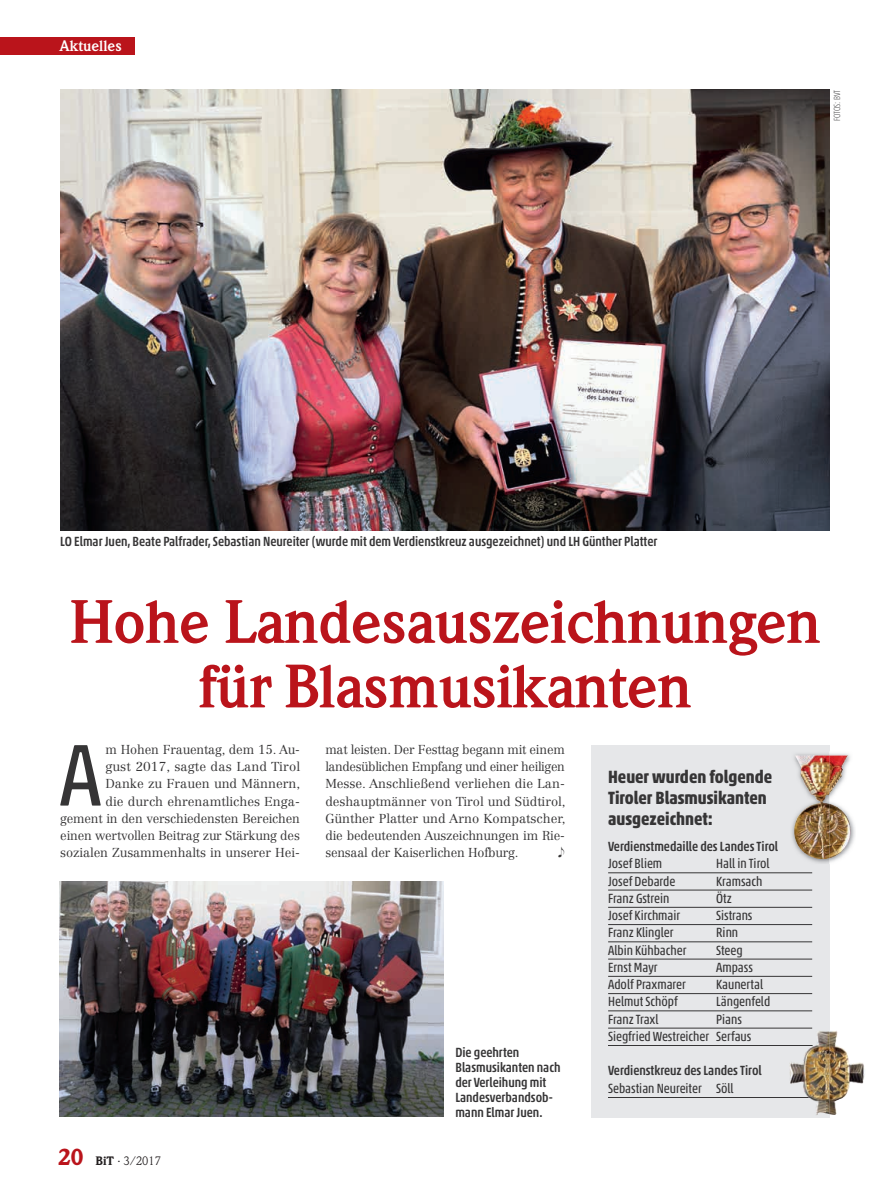
<style>
.page{position:relative;width:893px;height:1191px;background:#fff}
.page>*{position:absolute;margin:0;border:0;box-sizing:border-box;transform-origin:0 0}
.t1{font:condensed 88.8px "Akko Pro";color:#363536}
.t2{font:700 60px/64.5px "Weidemann Std";letter-spacing:-.01em;color:#ba141b;text-align:center}
.t3{font:700 condensed 18px/21px "Akko Pro";color:#363536}
.t4{font:700 15px "Weidemann Std";color:#fff}
.t5{font:500 condensed 13.5px/15px "Akko Pro";color:#363536}
.t6{font:condensed 13.5px/17.2px "Akko Pro";color:#363536}
.t7{font:300 12.75px/17.2px "Centennial LT Std";letter-spacing:-.01em;color:#363536;text-align:right}
.t8{font:12px "Weidemann Std";color:#231f20}
.t9{font:100 condensed 9px "Akko Pro";letter-spacing:-.005em;color:#363536}
.s1{font-weight:900;font-size:22.5px;color:#ba141b}
.s2{font-weight:900}
</style>
<div class="page">
<div style="left:0;top:37px;width:135px;height:17px;background:#ba141b"></div>
<img style="left:60px;top:89px;width:770px;height:441px">
<div style="left:591px;top:745px;width:238px;height:372px;background:#e6e7e9"></div>
<hr style="left:608px;top:872px;width:204px;height:1px;background:#363536">
<hr style="left:608px;top:889px;width:204px;height:1px;background:#363536">
<hr style="left:608px;top:907px;width:204px;height:1px;background:#363536">
<hr style="left:608px;top:924px;width:204px;height:1px;background:#363536">
<hr style="left:608px;top:941px;width:204px;height:1px;background:#363536">
<hr style="left:608px;top:958px;width:204px;height:1px;background:#363536">
<hr style="left:608px;top:976px;width:204px;height:1px;background:#363536">
<hr style="left:608px;top:993px;width:204px;height:1px;background:#363536">
<hr style="left:608px;top:1010px;width:204px;height:1px;background:#363536">
<hr style="left:608px;top:1027px;width:204px;height:1px;background:#363536">
<hr style="left:608px;top:1045px;width:204px;height:1px;background:#363536">
<hr style="left:608px;top:1097px;width:204px;height:1px;background:#363536">
<img style="left:60px;top:881px;width:383px;height:235px">
<img style="left:791px;top:751px;width:64px;height:113px">
<img style="left:829px;top:755px;width:22px;height:103px">
<img style="left:794px;top:755px;width:26px;height:87px">
<img style="left:789px;top:1030px;width:76px;height:85px">
<p class="t4" style="left:60px;top:37px;width:64px">Aktuelles</p>
<p class="t9" style="left:832px;top:121px;width:33px;rotate:-90deg">FOTOS: BVT</p>
<p class="t5" style="left:60px;top:534px;width:598px">LO Elmar Juen, Beate Palfrader, Sebastian Neureiter (wurde mit dem Verdienstkreuz ausgezeichnet) und LH Günther Platter</p>
<h2 class="t2" style="left:69px;top:590px;width:753px">Hohe Landesauszeichnungen für Blasmusikanten</h2>
<p class="t7" style="left:60px;top:740px;width:241px">m Hohen Frauentag, dem 15. Au-<br>gust 2017, sagte das Land Tirol<br>Danke zu Frauen und Männern,<br>die durch ehrenamtliches Enga-<br>gement in den verschiedensten Bereichen einen wertvollen Beitrag zur Stärkung des sozialen Zusammenhalts in unserer Hei-</p>
<p class="t7" style="left:325px;top:740px;width:242px;text-align:justify">mat leisten. Der Festtag begann mit einem landesüblichen Empfang und einer heiligen Messe. Anschließend verliehen die Lan&shy;deshauptmänner von Tirol und Südtirol, Günther Platter und Arno Kompatscher, die bedeutenden Auszeichnungen im Rie&shy;sensaal der Kaiserlichen Hofburg.</p>
<h1 class="t1" style="left:60px;top:721px;width:43px">A</h1>
<p class="t8" style="left:58px;top:1153px;width:105px"><span class="s1">20</span> <span class="s2">BiT</span> · 3/2017</p>
<p class="t5" style="left:455px;top:1044px;width:107px">Die geehrten<br>Blasmusikanten nach der Verleihung mit<br>Landesverbandsob&shy;mann Elmar Juen.</p>
<h3 class="t3" style="left:608px;top:766px;width:165px">Heuer wurden folgende<br>Tiroler Blasmusikanten ausgezeichnet:</h3>
<p class="t5" style="left:608px;top:839px;width:172px">Verdienstmedaille des Landes Tirol</p>
<p class="t6" style="left:608px;top:855px;width:56px">Josef Bliem</p>
<p class="t6" style="left:716px;top:855px;width:55px">Hall in Tirol</p>
<p class="t6" style="left:608px;top:872px;width:69px">Josef Debarde</p>
<p class="t6" style="left:716px;top:872px;width:48px">Kramsach</p>
<p class="t6" style="left:608px;top:889px;width:63px">Franz Gstrein</p>
<p class="t6" style="left:716px;top:889px;width:17px">Ötz</p>
<p class="t6" style="left:608px;top:907px;width:74px">Josef Kirchmair</p>
<p class="t6" style="left:716px;top:907px;width:38px">Sistrans</p>
<p class="t6" style="left:608px;top:924px;width:67px">Franz Klingler</p>
<p class="t6" style="left:716px;top:924px;width:24px">Rinn</p>
<p class="t6" style="left:608px;top:941px;width:80px">Albin Kühbacher</p>
<p class="t6" style="left:716px;top:941px;width:28px">Steeg</p>
<p class="t6" style="left:608px;top:958px;width:51px">Ernst Mayr</p>
<p class="t6" style="left:716px;top:958px;width:38px">Ampass</p>
<p class="t6" style="left:608px;top:976px;width:79px">Adolf Praxmarer</p>
<p class="t6" style="left:716px;top:976px;width:49px">Kaunertal</p>
<p class="t6" style="left:608px;top:993px;width:71px">Helmut Schöpf</p>
<p class="t6" style="left:716px;top:993px;width:56px">Längenfeld</p>
<p class="t6" style="left:608px;top:1010px;width:52px">Franz Traxl</p>
<p class="t6" style="left:608px;top:1010px;width:145px;text-indent:108px">Pians<br>Siegfried Westreicher Serfaus</p>
<p class="t5" style="left:608px;top:1063px;width:155px">Verdienstkreuz des Landes Tirol</p>
<p class="t6" style="left:608px;top:1079px;width:127px">Sebastian Neureiter Söll</p>
</div>
